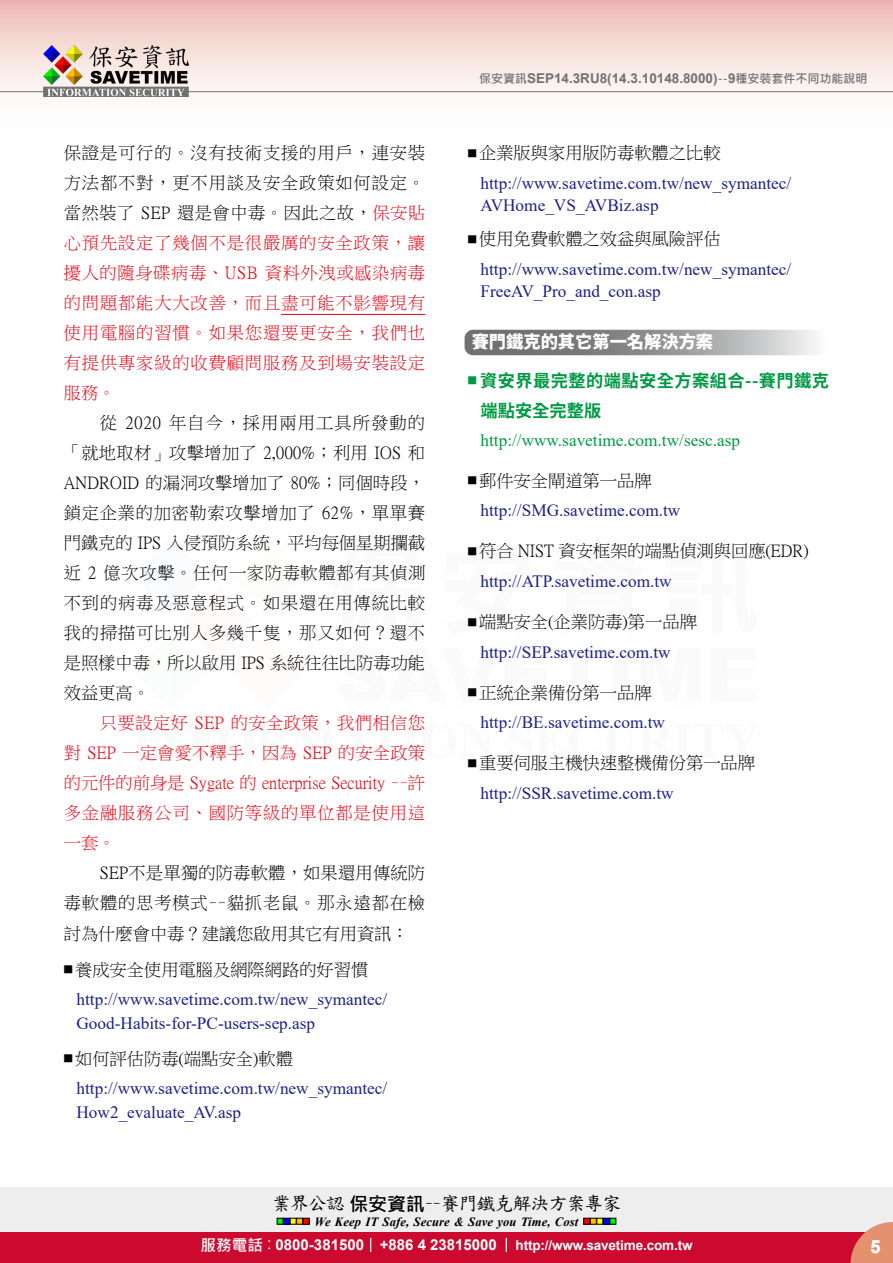
<style>
.page{position:relative;width:893px;height:1263px;background:#fff}
.page>*{position:absolute;margin:0;border:0;box-sizing:border-box;transform-origin:0 0}
.t1{font:18.9px "DF Kai Shu SB Estd BF";letter-spacing:-.05em;color:#000}
.t2{font:700 18px "Arial";color:#fff}
.t3{font:17.25px/30px "P Ming Li U";color:#000;text-align:justify}
.t4{font:17.25px/24px "Times New Roman";color:#1d2088}
.t5{font:17.25px/30px "P Ming Li U";letter-spacing:.05em;color:#e60012;text-align:justify}
.t6{font:17.25px "Times New Roman";color:#094}
.t7{font:700 17.25px/30px "Source Han Sans TW";letter-spacing:.025em;color:#094}
.t8{font:800 17.25px "Source Han Sans TW";color:#fff}
.t9{font:700 13.5px "Arial";letter-spacing:-.01em;color:#fff}
.t10{font:700 13.5px "Arial";color:#727171}
.t11{font:italic 700 12.6px "Times New Roman";letter-spacing:.005em;color:#000}
.s1{color:#000}
.s2{font-size:9px}
.s3{font-family:"Microsoft Jheng Hei";font-size:12px}
.s4{font-family:"Microsoft Jheng Hei";font-weight:700}
.s5{font-family:"Microsoft Jheng Hei";font-size:15.6px}
.s6{font-family:"Microsoft Jheng Hei";font-weight:400;font-size:15.6px}
.s7{font-size:15px}
</style>
<div class="page">
<div style="left:0;top:1187px;width:893px;height:49px;background:#eee"></div>
<div style="left:0;top:1232px;width:893px;height:31px;background:#cc0a2f"></div>
<svg style="left:850px;top:1222px;width:43px;height:41px"></svg>
<div style="left:0;top:0;width:893px;height:141px;background:linear-gradient(to bottom,#efc0bb,#fff)"></div>
<hr style="left:0;top:91px;width:893px;height:1px;background:#727171">
<img style="left:44px;top:46px;width:145px;height:51px">
<svg style="left:277px;top:1218px;width:32px;height:6px"></svg>
<svg style="left:584px;top:1218px;width:32px;height:6px"></svg>
<svg style="left:370px;top:1238px;width:1px;height:14px"></svg>
<svg style="left:506px;top:1238px;width:1px;height:14px"></svg>
<svg style="left:465px;top:330px;width:350px;height:25px;background:#989898"></svg>
<hr style="left:281px;top:314px;width:144px;height:1px;background:#e60012">
<p class="t5" style="left:64px;top:138px;width:363px"><span class="s1">保證是可行的。沒有技術支援的用戶，連安裝方法都不對，更不用談及安全政策如何設定。當然裝了 SEP 還是會中毒。因此之故，</span>保安貼心預先設定了幾個不是很嚴厲的安全政策，讓擾人的隨身碟病毒、USB 資料外洩或感染病毒的問題都能大大改善，而且盡可能不影響現有使用電腦的習慣。如果您還要更安全，我們也有提供專家級的收費顧問服務及到場安裝設定服務。</p>
<p class="t3" style="left:64px;top:408px;width:363px;text-indent:36px">從 2020 年自今，採用兩用工具所發動的「就地取材」攻擊增加了 2,000%；利用 IOS 和ANDROID 的漏洞攻擊增加了 80%；同個時段，鎖定企業的加密勒索攻擊增加了 62%，單單賽門鐵克的 IPS 入侵預防系統，平均每個星期攔截近 2 億次攻擊。任何一家防毒軟體都有其偵測不到的病毒及惡意程式。如果還在用傳統比較我的掃描可比別人多幾千隻，那又如何？還不是照樣中毒，所以啟用 IPS 系統往往比防毒功能效益更高。</p>
<p class="t5" style="left:64px;top:708px;width:363px;text-indent:36px">只要設定好 SEP 的安全政策，我們相信您對 SEP 一定會愛不釋手，因為 SEP 的安全政策的元件的前身是 Sygate 的 enterprise Security －－許多金融服務公司、國防等級的單位都是使用這一套。</p>
<p class="t3" style="left:64px;top:858px;width:363px;text-indent:36px">SEP不是單獨的防毒軟體，如果還用傳統防毒軟體的思考模式－－貓抓老鼠。那永遠都在檢討為什麼會中毒？建議您啟用其它有用資訊：</p>
<p class="t3" style="left:64px;top:955px;width:306px"><span class="s2">■</span> 養成安全使用電腦及網際網路的好習慣</p>
<p class="t4" style="left:77px;top:987px;width:312px">http://www.savetime.com.tw/new_symantec/<br>Good-Habits-for-PC-users-sep.asp</p>
<p class="t3" style="left:64px;top:1043px;width:231px"><span class="s2">■</span> 如何評估防毒(端點安全)軟體</p>
<p class="t4" style="left:77px;top:1076px;width:312px">http://www.savetime.com.tw/new_symantec/<br>How2_evaluate_AV.asp</p>
<p class="t10" style="left:479px;top:69px;width:390px"><span class="s3">保安資訊</span>SEP14.3RU8(14.3.10148.8000)<span class="s3">--</span>9<span class="s3">種安裝套件不同功能說明</span></p>
<p class="t3" style="left:468px;top:138px;width:254px"><span class="s2">■</span> 企業版與家用版防毒軟體之比較</p>
<p class="t4" style="left:480px;top:171px;width:312px;line-height:22.5px">http://www.savetime.com.tw/new_symantec/<br>AVHome_VS_AVBiz.asp</p>
<p class="t3" style="left:468px;top:224px;width:254px"><span class="s2">■</span> 使用免費軟體之效益與風險評估</p>
<p class="t4" style="left:480px;top:257px;width:312px;line-height:22.5px">http://www.savetime.com.tw/new_symantec/<br>FreeAV_Pro_and_con.asp</p>
<p class="t8" style="left:472px;top:332px;width:243px">賽門鐵克的其它第一名解決方案</p>
<p class="t7" style="left:480px;top:366px;width:350px;text-indent:-13px"><sup>■</sup> 資安界最完整的端點安全方案組合--賽門鐵克端點安全完整版</p>
<p class="t6" style="left:480px;top:428px;width:261px">http://www.savetime.com.tw/sesc.asp</p>
<p class="t3" style="left:468px;top:466px;width:185px"><span class="s2">■</span> 郵件安全閘道第一品牌</p>
<p class="t4" style="left:480px;top:498px;width:201px">http://SMG.savetime.com.tw</p>
<p class="t3" style="left:468px;top:536px;width:343px"><span class="s2">■</span> 符合 NIST 資安框架的端點偵測與回應(EDR)</p>
<p class="t4" style="left:480px;top:569px;width:193px">http://ATP.savetime.com.tw</p>
<p class="t3" style="left:468px;top:607px;width:231px"><span class="s2">■</span> 端點安全(企業防毒)第一品牌</p>
<p class="t4" style="left:480px;top:639px;width:192px">http://SEP.savetime.com.tw</p>
<p class="t3" style="left:468px;top:677px;width:185px"><span class="s2">■</span> 正統企業備份第一品牌</p>
<p class="t4" style="left:480px;top:710px;width:186px">http://BE.savetime.com.tw</p>
<p class="t3" style="left:468px;top:748px;width:289px"><span class="s2">■</span> 重要伺服主機快速整機備份第一品牌</p>
<p class="t4" style="left:480px;top:780px;width:195px">http://SSR.savetime.com.tw</p>
<p class="t1" style="left:272px;top:1194px;width:351px">業界公認<span class="s4">保安資訊</span>－－賽門鐵克解決方案專家</p>
<p class="t11" style="left:315px;top:1212px;width:265px">We Keep IT Safe, Secure &amp; Save you Time, Cost</p>
<p class="t9" style="left:200px;top:1235px;width:494px"><span class="s5">服務電話</span><span class="s6">：</span><span class="s7">0800-381500 +886 4 23815000</span> http://www.savetime.com.tw</p>
<p class="t2" style="left:870px;top:1234px;width:12px">5</p>
</div>
